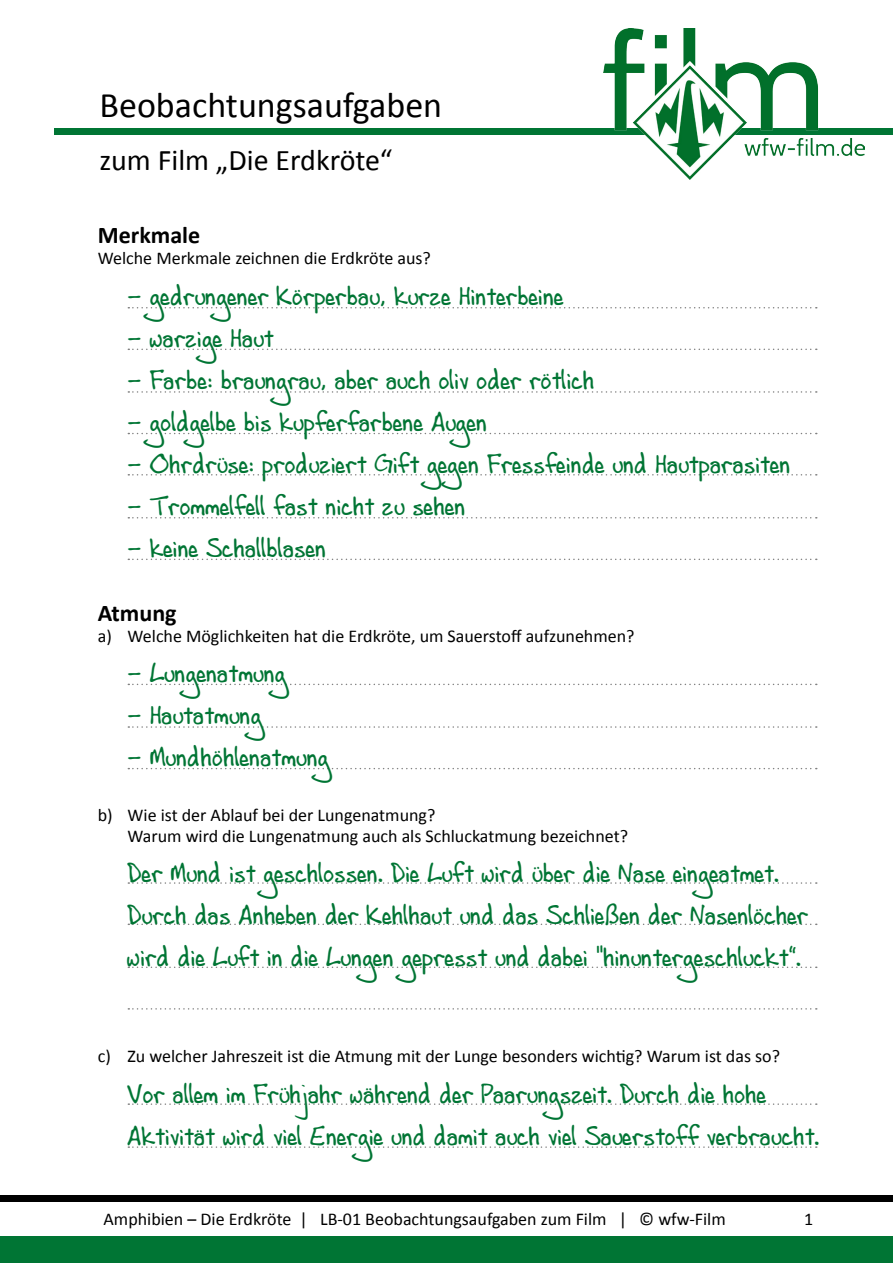
<style>
.page{position:relative;width:893px;height:1263px;background:#fff}
.page>*{position:absolute;margin:0;border:0;box-sizing:border-box;transform-origin:0 0}
.t1{font:36px "Calibri";color:#000}
.t2{font:30px "Calibri";color:#000}
.Lösung_ohne_Einzug{font:27px/42px "Andrew Script 16";color:#007534}
.Lösung_mit_Einzug{font:27px "Andrew Script 16";color:#007534}
.t3{font:700 24px "Calibri";color:#000}
.Fließtext{font:18px/21px "Calibri";color:#000}
</style>
<div class="page">
<svg style="left:128px;top:307px;width:689px;height:1px"></svg>
<svg style="left:128px;top:517px;width:689px;height:1px"></svg>
<svg style="left:128px;top:966px;width:689px;height:2px"></svg>
<svg style="left:128px;top:1146px;width:689px;height:2px"></svg>
<svg style="left:128px;top:474px;width:689px;height:2px"></svg>
<svg style="left:128px;top:923px;width:689px;height:2px"></svg>
<svg style="left:128px;top:1103px;width:689px;height:2px"></svg>
<svg style="left:128px;top:433px;width:689px;height:1px"></svg>
<svg style="left:128px;top:882px;width:689px;height:2px"></svg>
<svg style="left:128px;top:768px;width:689px;height:1px"></svg>
<svg style="left:128px;top:391px;width:689px;height:2px"></svg>
<svg style="left:128px;top:726px;width:689px;height:2px"></svg>
<svg style="left:128px;top:349px;width:689px;height:1px"></svg>
<svg style="left:128px;top:684px;width:689px;height:1px"></svg>
<svg style="left:128px;top:559px;width:689px;height:1px"></svg>
<svg style="left:128px;top:1008px;width:689px;height:2px"></svg>
<div style="left:0;top:1195px;width:893px;height:6px;background:#000"></div>
<div style="left:0;top:1236px;width:893px;height:27px;background:#007534"></div>
<div style="left:54px;top:128px;width:839px;height:7px;background:#007534"></div>
<img style="left:604px;top:29px;width:261px;height:151px">
<p class="t1" style="left:99px;top:82px;width:344px">Beobachtungsaufgaben</p>
<p class="t2" style="left:99px;top:141px;width:294px">zum Film „Die Erdkröte“</p>
<p class="t3" style="left:98px;top:220px;width:104px">Merkmale</p>
<p class="Fließtext" style="left:98px;top:248px;width:335px">Welche Merkmale zeichnen die Erdkröte aus?</p>
<p class="Lösung_mit_Einzug" style="left:128px;top:280px;width:438px">- gedrungener Körperbau, kurze Hinterbeine</p>
<p class="Lösung_mit_Einzug" style="left:128px;top:322px;width:148px">- warzige Haut</p>
<p class="Lösung_mit_Einzug" style="left:128px;top:364px;width:469px">- Farbe: braungrau, aber auch oliv oder rötlich</p>
<p class="Lösung_mit_Einzug" style="left:128px;top:406px;width:362px">- goldgelbe bis kupferfarbene Augen</p>
<p class="Lösung_mit_Einzug" style="left:128px;top:448px;width:665px">- Ohrdrüse: produziert Gift gegen Fressfeinde und Hautparasiten</p>
<p class="Lösung_mit_Einzug" style="left:128px;top:490px;width:340px">- Trommelfell fast nicht zu sehen</p>
<p class="Lösung_mit_Einzug" style="left:128px;top:532px;width:201px">- keine Schallblasen</p>
<p class="t3" style="left:98px;top:598px;width:80px">Atmung</p>
<p class="Fließtext" style="left:98px;top:626px;width:538px">a) Welche Möglichkeiten hat die Erdkröte, um Sauerstoff aufzunehmen?</p>
<p class="Lösung_mit_Einzug" style="left:128px;top:657px;width:160px">- Lungenatmung</p>
<p class="Lösung_mit_Einzug" style="left:128px;top:699px;width:136px">- Hautatmung</p>
<p class="Lösung_mit_Einzug" style="left:128px;top:741px;width:203px">- Mundhöhlenatmung</p>
<p class="Fließtext" style="left:128px;top:804px;width:502px;text-indent:-30px">b) Wie ist der Ablauf bei der Lungenatmung?<br>Warum wird die Lungenatmung auch als Schluckatmung bezeichnet?</p>
<p class="Lösung_ohne_Einzug" style="left:128px;top:851px;width:683px">Der Mund ist geschlossen. Die Luft wird über die Nase eingeatmet.<br>Durch das Anheben der Kehlhaut und das Schließen der Nasenlöcher wird die Luft in die Lungen gepresst und dabei "hinuntergeschluckt“.</p>
<p class="Fließtext" style="left:98px;top:1046px;width:684px">c) Zu welcher Jahreszeit ist die Atmung mit der Lunge besonders wichtig? Warum ist das so?</p>
<p class="Lösung_ohne_Einzug" style="left:128px;top:1073px;width:641px">Vor allem im Frühjahr während der Paarungszeit. Durch die hohe</p>
<p class="Lösung_ohne_Einzug" style="left:128px;top:1115px;width:694px">Aktivität wird viel Energie und damit auch viel Sauerstoff verbraucht.</p>
<p class="Fließtext" style="left:104px;top:1208px;width:624px">Amphibien – Die Erdkröte | LB-01 Beobachtungsaufgaben zum Film | © wfw-Film</p>
<p class="Fließtext" style="left:804px;top:1208px;width:11px">1</p>
</div>
